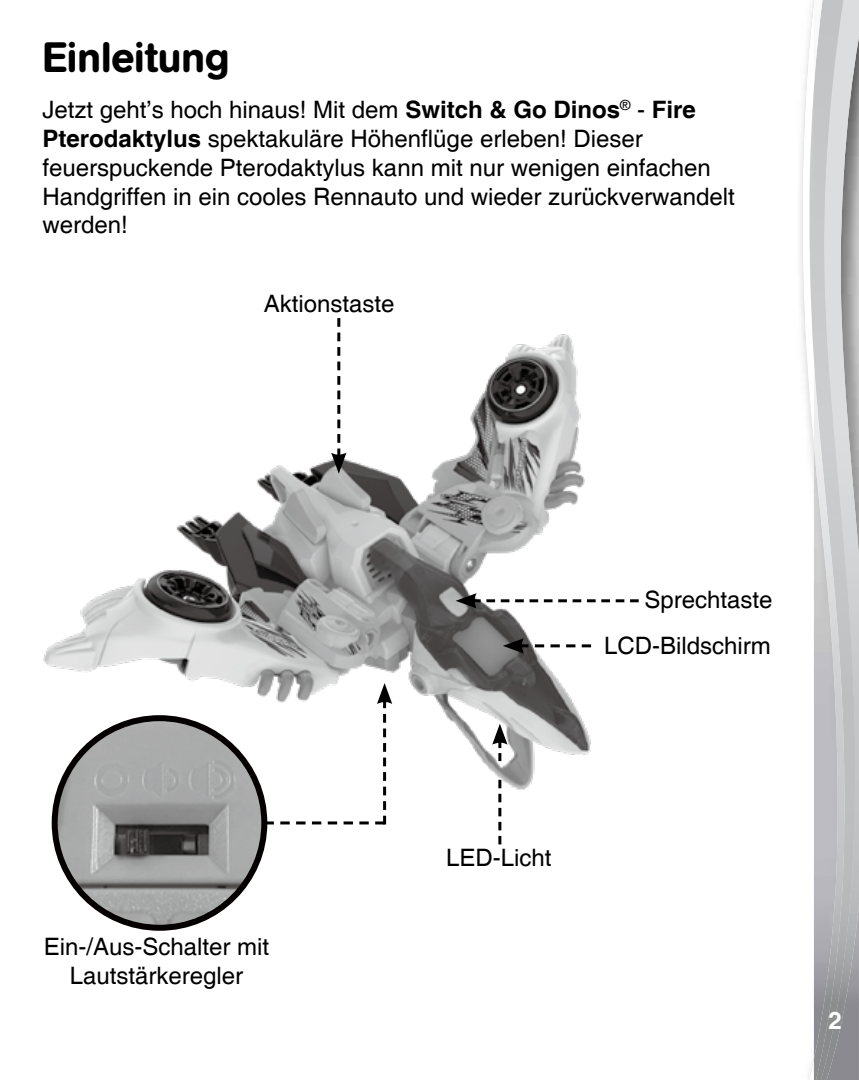
<style>
.page{position:relative;width:859px;height:1080px;background:#fff}
.page>*{position:absolute;margin:0;border:0;box-sizing:border-box;transform-origin:0 0}
.t1{font:500 42px "AG Book Rounded";color:#000}
.t2{font:24px/28.8px "Helvetica";color:#000}
.t3{font:700 24px "Helvetica";color:#fff}
.s1{font-weight:700}
</style>
<div class="page">
<svg style="left:802px;top:0;width:12px;height:1080px"></svg>
<img style="left:847px;top:906px;width:12px;height:174px">
<svg style="left:847px;top:0;width:12px;height:906px;background:#b6b7b8"></svg>
<img style="left:814px;top:0;width:33px;height:1080px">
<img style="left:43px;top:334px;width:549px;height:465px">
<img style="left:55px;top:718px;width:209px;height:210px;border-radius:105px">
<div style="left:52px;top:715px;width:215px;height:216px;border:6px solid #040000;border-radius:50%"></div>
<svg style="left:264px;top:683px;width:128px;height:141px"></svg>
<svg style="left:492px;top:724px;width:15px;height:37px"></svg>
<svg style="left:498px;top:780px;width:3px;height:64px"></svg>
<svg style="left:331px;top:318px;width:15px;height:156px"></svg>
<svg style="left:503px;top:638px;width:88px;height:16px"></svg>
<svg style="left:456px;top:593px;width:183px;height:15px"></svg>
<h1 class="t1" style="left:42px;top:33px;width:189px">Einleitung</h1>
<p class="t2" style="left:42px;top:96px;width:694px">Jetzt geht’s hoch hinaus! Mit dem <span class="s1">Switch &amp; Go Dinos</span><sup>®</sup> - <span class="s1">Fire Pterodaktylus</span> spektakuläre Höhenflüge erleben! Dieser feuerspuckende Pterodaktylus kann mit nur wenigen einfachen Handgriffen in ein cooles Rennauto und wieder zurückverwandelt werden!</p>
<p class="t2" style="left:264px;top:290px;width:132px">Aktionstaste</p>
<p class="t2" style="left:44px;top:934px;width:227px;text-align:center">Ein-/Aus-Schalter mit<br>Lautstärkeregler</p>
<p class="t2" style="left:644px;top:587px;width:130px">Sprechtaste</p>
<p class="t2" style="left:604px;top:632px;width:168px">LCD-Bildschirm</p>
<p class="t2" style="left:446px;top:844px;width:107px">LED-Licht</p>
<p class="t3" style="left:828px;top:1006px;width:15px">2</p>
</div>
